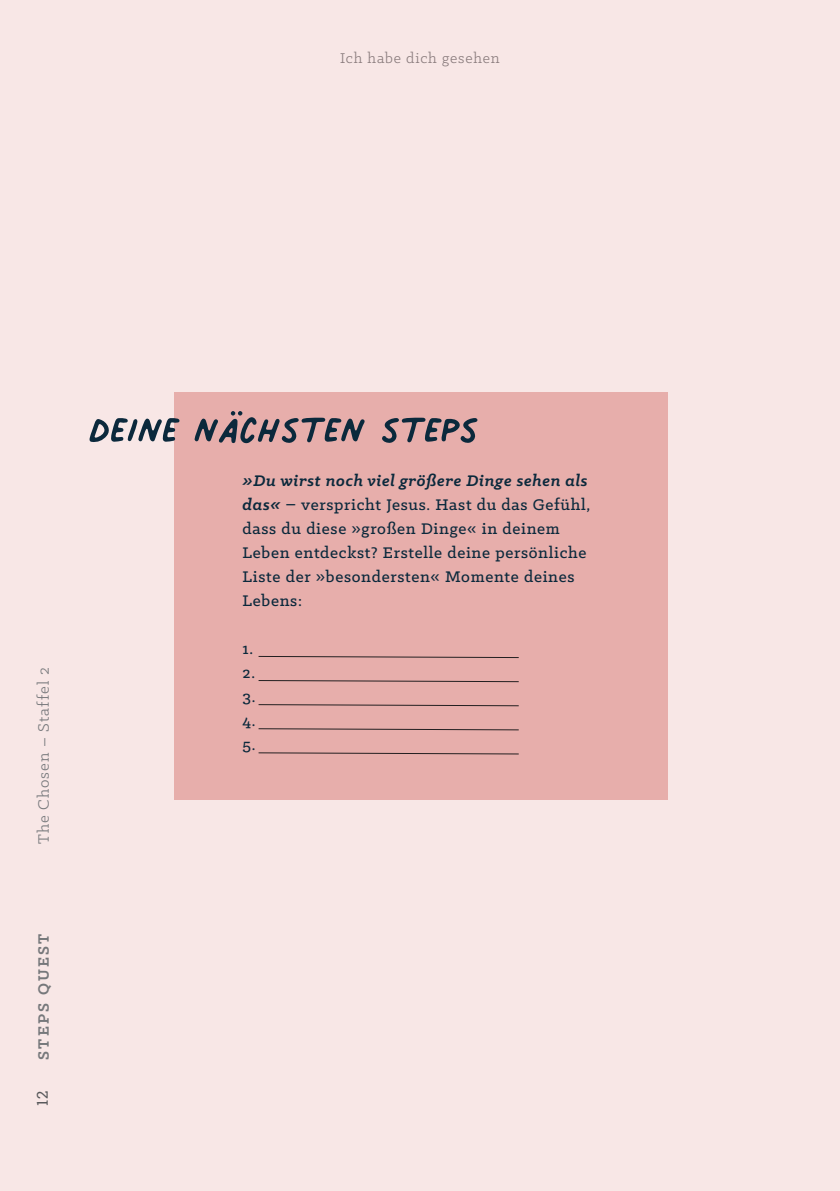
<style>
.page{position:relative;width:840px;height:1191px;background:#fff}
.page>*{position:absolute;margin:0;border:0;box-sizing:border-box;transform-origin:0 0}
.t1{font:74.4px "Palmer Lake Print";color:#0b293c}
.t2{font:500 17.4px/24px "Klinic Slab";letter-spacing:.04em;color:#0b293c}
.t3{font:17px "Klinic Slab";letter-spacing:.06em;color:#76787b}
.t4{font:700 17px "Klinic Slab";letter-spacing:.13em;color:#76787b}
.t5{font:16px "Klinic Slab";letter-spacing:.05em;color:#76787b}
.t6{font:15px "Roboto Slab";color:#57585a}
.s1{font-weight:700;font-style:italic}
</style>
<div class="page">
<div style="left:0;top:0;width:839px;height:1191px;background:#f8e7e6"></div>
<div style="left:174px;top:392px;width:493px;height:407px;background:#e7aeab"></div>
<svg style="left:258px;top:656px;width:261px;height:2px"></svg>
<svg style="left:258px;top:680px;width:261px;height:2px"></svg>
<svg style="left:258px;top:704px;width:261px;height:2px"></svg>
<svg style="left:258px;top:728px;width:261px;height:2px"></svg>
<svg style="left:258px;top:752px;width:261px;height:2px"></svg>
<p class="t5" style="left:340px;top:48px;width:161px">Ich habe dich gesehen</p>
<p class="t3" style="left:33px;top:843px;width:178px;rotate:-90deg">The Chosen – Staffel 2</p>
<p class="t4" style="left:32px;top:1059px;width:128px;rotate:-90deg">STEPS QUEST</p>
<p class="t6" style="left:32px;top:1106px;width:17px;rotate:-90deg">12</p>
<h1 class="t1" style="left:89px;top:392px;width:391px">deine nächsten steps</h1>
<p class="t2" style="left:242px;top:468px;width:349px"><span class="s1">»Du wirst noch viel größere Dinge sehen als das«</span> – verspricht Jesus. Hast du das Gefühl, dass du diese »großen Dinge« in deinem Leben entdeckst? Erstelle deine persönliche Liste der »besondersten« Momente deines Lebens:</p>
<p class="t2" style="left:242px;top:636px;width:14px">1.<br>2.<br>3.<br>4.<br>5.</p>
</div>
